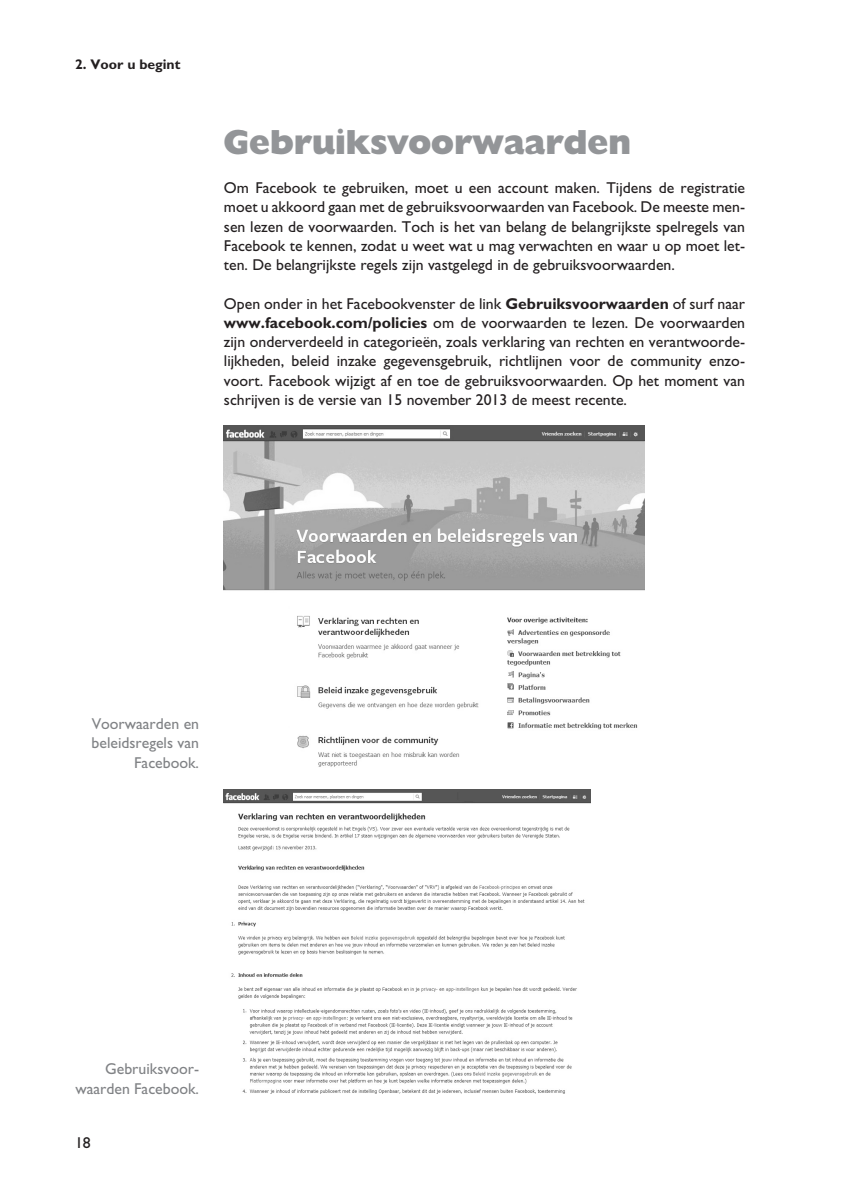
<style>
.page{position:relative;width:844px;height:1192px;background:#fff}
.page>*{position:absolute;margin:0;border:0;box-sizing:border-box;transform-origin:0 0}
.t1{font:700 35px "Humanst 521 X Bd BT";color:#939598}
.t2{font:15.75px/19.2px "Gill Sans";color:#231f20;text-align:justify}
.t3{font:15.75px/19.2px "Gill Sans";color:#808285;text-align:right}
.t4{font:700 14px "Gill Sans";color:#231f20}
.s1{font-weight:700}
</style>
<div class="page">
<img style="left:224px;top:425px;width:420px;height:342px">
<img style="left:224px;top:789px;width:366px;height:304px">
<p class="t4" style="left:75px;top:59px;width:107px">2. Voor u begint</p>
<h1 class="t1" style="left:224px;top:131px;width:408px">Gebruiksvoorwaarden</h1>
<p class="t2" style="left:224px;top:180px;width:522px">Om Facebook te gebruiken, moet u een account maken. Tijdens de registratie moet u akkoord gaan met de gebruiksvoorwaarden van Facebook. De meeste men&shy;sen lezen de voorwaarden. Toch is het van belang de belangrijkste spelregels van Facebook te kennen, zodat u weet wat u mag verwachten en waar u op moet let&shy;ten. De belangrijkste regels zijn vastgelegd in de gebruiksvoorwaarden.</p>
<p class="t2" style="left:224px;top:295px;width:522px">Open onder in het Facebookvenster de link <span class="s1">Gebruiksvoorwaarden</span> of surf naar <span class="s1">www.facebook.com/policies</span> om de voorwaarden te lezen. De voorwaarden zijn onderverdeeld in categorieën, zoals verklaring van rechten en verantwoorde&shy;lijkheden, beleid inzake gegevensgebruik, richtlijnen voor de community enzo&shy;voort. Facebook wijzigt af en toe de gebruiksvoorwaarden. Op het moment van schrijven is de versie van 15 november 2013 de meest recente.</p>
<p class="t3" style="left:92px;top:716px;width:109px">Voorwaarden en beleidsregels van<br>Facebook.</p>
<p class="t3" style="left:75px;top:1061px;width:125px">Gebruiksvoor&shy;waarden Facebook.</p>
<p class="t2" style="left:75px;top:1135px;width:17px">18</p>
</div>
